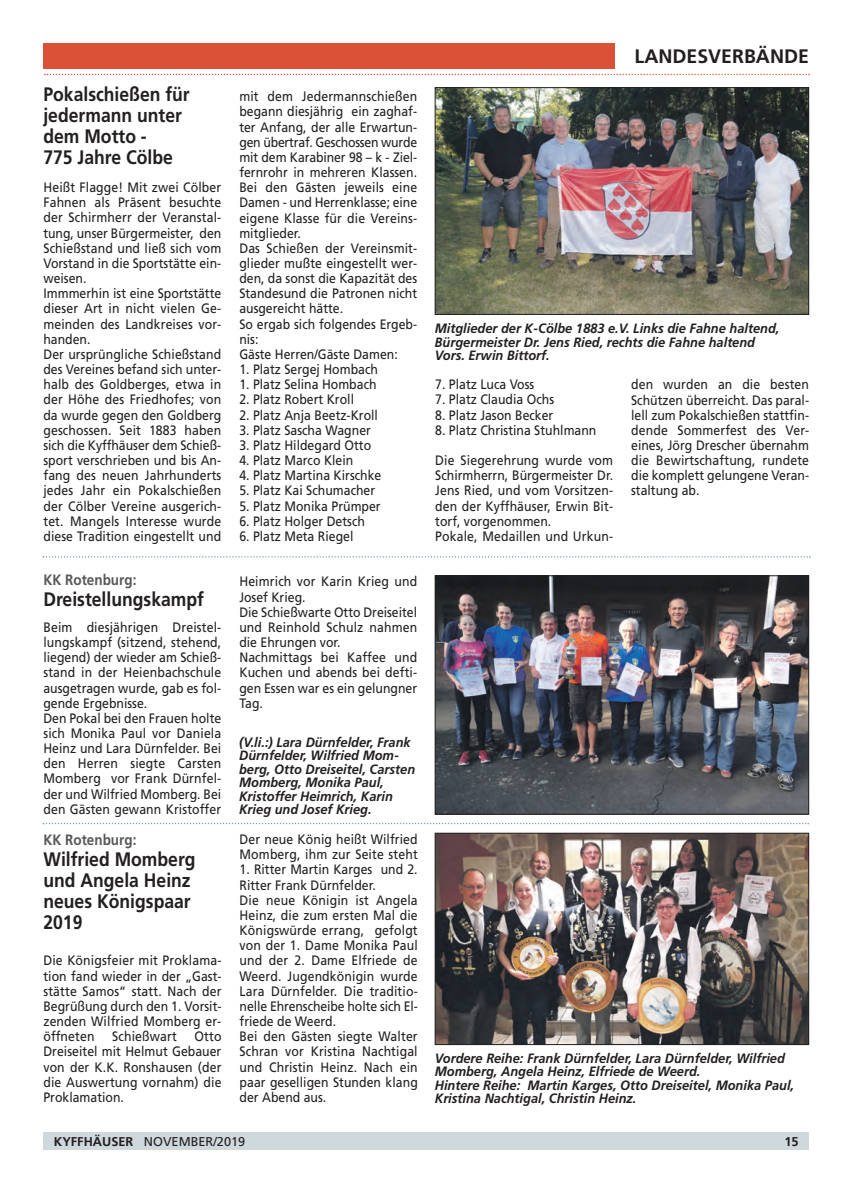
<style>
.page{position:relative;width:857px;height:1196px;background:#fff}
.page>*{position:absolute;margin:0;border:0;box-sizing:border-box;transform-origin:0 0}
.t1{font:700 19.5px/21px "Frutiger LT Std";color:#231f20;scale:.9 1}
.t2{font:700 19.5px "Frutiger LT Std";color:#231f20}
.t3{font:700 15px "Frutiger LT Std";color:#57585a;scale:.9 1}
.t4{font:13.65px/15.1px "Frutiger LT Std";letter-spacing:.005em;color:#231f20;scale:.9 1}
.t5{font:italic 700 13.5px/13.5px "Frutiger LT Std";color:#231f20;scale:.95 1}
.t6{font:12.75px "Frutiger LT Std";color:#231f20}
.t7{font:700 12.75px "Frutiger LT Std";color:#231f20}
.s1{font-weight:700}
</style>
<div class="page">
<div style="left:43px;top:1132px;width:766px;height:17px;background:#cfd8dd"></div>
<div style="left:43px;top:43px;width:572px;height:26px;background:#da5138"></div>
<svg style="left:44px;top:74px;width:766px;height:1px"></svg>
<img style="left:437px;top:89px;width:370px;height:224px">
<div style="left:435px;top:87px;width:374px;height:228px;border:1px solid #231f20"></div>
<svg style="left:43px;top:822px;width:766px;height:2px"></svg>
<img style="left:437px;top:577px;width:370px;height:235px">
<div style="left:435px;top:575px;width:374px;height:239px;border:1px solid #231f20"></div>
<img style="left:437px;top:834px;width:370px;height:208px">
<div style="left:435px;top:832px;width:374px;height:212px;border:1px solid #231f20"></div>
<svg style="left:43px;top:556px;width:767px;height:1px"></svg>
<h1 class="t1" style="left:43px;top:85px;width:164px">Pokalschießen für jedermann unter dem Motto -<br>775 Jahre Cölbe</h1>
<p class="t4" style="left:43px;top:181px;width:199px">Heißt Flagge! Mit zwei Cölber<br>Fahnen als Präsent besuchte der Schirmherr der Veranstal&shy;tung, unser Bürgermeister, den<br>Schießstand und ließ sich vom<br>Vorstand in die Sportstätte ein&shy;weisen.<br>Immmerhin ist eine Sportstätte dieser Art in nicht vielen Ge&shy;meinden des Landkreises vor&shy;handen.<br>Der ursprüngliche Schießstand des Vereines befand sich unter&shy;halb des Goldberges, etwa in der Höhe des Friedhofes; von da wurde gegen den Goldberg geschossen. Seit 1883 haben sich die Kyffhäuser dem Schieß&shy;sport verschrieben und bis An&shy;fang des neuen Jahrhunderts jedes Jahr ein Pokalschießen der Cölber Vereine ausgerich&shy;tet. Mangels Interesse wurde diese Tradition eingestellt und</p>
<p class="t3" style="left:43px;top:574px;width:105px">KK Rotenburg:</p>
<h1 class="t1" style="left:43px;top:590px;width:180px">Dreistellungskampf</h1>
<p class="t4" style="left:43px;top:620px;width:199px">Beim diesjährigen Dreistel&shy;lungskampf (sitzend, stehend, liegend) der wieder am Schieß&shy;stand in der Heienbachschule ausgetragen wurde, gab es fol&shy;gende Ergebnisse.<br>Den Pokal bei den Frauen holte sich Monika Paul vor Daniela<br>Heinz und Lara Dürnfelder. Bei den Herren siegte Carsten<br>Momberg vor Frank Dürnfel&shy;der und Wilfried Momberg. Bei den Gästen gewann Kristoffer</p>
<p class="t3" style="left:43px;top:833px;width:105px">KK Rotenburg:</p>
<h1 class="t1" style="left:43px;top:849px;width:171px">Wilfried Momberg und Angela Heinz neues Königspaar<br>2019</h1>
<p class="t4" style="left:43px;top:953px;width:199px;text-align:justify">Die Königsfeier mit Proklama&shy;tion fand wieder in der „Gast&shy;stätte Samos“ statt. Nach der Begrüßung durch den 1. Vorsit&shy;zenden Wilfried Momberg er&shy;öffneten</p>
<p class="t4" style="left:112px;top:1029px;width:73px">Schießwart</p>
<p class="t4" style="left:43px;top:1029px;width:199px;text-align:justify;text-indent:151px">Otto Dreiseitel mit Helmut Gebauer von der K.K. Ronshausen (der die Auswertung vornahm) die Proklamation.</p>
<p class="t4" style="left:239px;top:90px;width:199px">mit dem Jedermannschießen begann diesjährig ein zaghaf&shy;ter Anfang, der alle Erwartun&shy;gen übertraf. Geschossen wurde mit dem Karabiner 98 – k - Ziel&shy;fernrohr in mehreren Klassen.<br>Bei den Gästen jeweils eine<br>Damen - und Herrenklasse; eine eigene Klasse für die Vereins&shy;mitglieder.<br>Das Schießen der Vereinsmit&shy;glieder mußte eingestellt wer&shy;den, da sonst die Kapazität des<br>Standesund die Patronen nicht ausgereicht hätte.<br>So ergab sich folgendes Ergeb&shy;nis:<br>Gäste Herren/Gäste Damen:</p>
<p class="t4" style="left:239px;top:363px;width:155px">1. Platz Sergej Hombach</p>
<p class="t4" style="left:239px;top:378px;width:154px">1. Platz Selina Hombach</p>
<p class="t4" style="left:239px;top:393px;width:129px">2. Platz Robert Kroll</p>
<p class="t4" style="left:239px;top:408px;width:155px">2. Platz Anja Beetz-Kroll</p>
<p class="t4" style="left:239px;top:423px;width:148px">3. Platz Sascha Wagner</p>
<p class="t4" style="left:239px;top:438px;width:148px">3. Platz Hildegard Otto</p>
<p class="t4" style="left:239px;top:453px;width:128px">4. Platz Marco Klein</p>
<p class="t4" style="left:239px;top:469px;width:159px">4. Platz Martina Kirschke</p>
<p class="t4" style="left:239px;top:484px;width:152px">5. Platz Kai Schumacher</p>
<p class="t4" style="left:239px;top:499px;width:159px">5. Platz Monika Prümper</p>
<p class="t4" style="left:239px;top:514px;width:141px">6. Platz Holger Detsch</p>
<p class="t4" style="left:239px;top:529px;width:128px">6. Platz Meta Riegel</p>
<p class="t4" style="left:239px;top:575px;width:199px">Heimrich vor Karin Krieg und<br>Josef Krieg.<br>Die Schießwarte Otto Dreiseitel und Reinhold Schulz nahmen die Ehrungen vor.<br>Nachmittags bei Kaffee und<br>Kuchen und abends bei defti&shy;gen Essen war es ein gelungner<br>Tag.</p>
<p class="t5" style="left:239px;top:736px;width:187px">(V.li.:) Lara Dürnfelder, Frank<br>Dürnfelder, Wilfried Mom&shy;berg, Otto Dreiseitel, Carsten<br>Momberg, Monika Paul,<br>Kristoffer Heimrich, Karin<br>Krieg und Josef Krieg.</p>
<p class="t4" style="left:240px;top:832px;width:199px">Der neue König heißt Wilfried<br>Momberg, ihm zur Seite steht</p>
<p class="t4" style="left:240px;top:862px;width:199px">1. Ritter Martin Karges und 2.<br>Ritter Frank Dürnfelder.<br>Die neue Königin ist Angela<br>Heinz, die zum ersten Mal die<br>Königswürde errang, gefolgt von der 1. Dame Monika Paul und der 2. Dame Elfriede de<br>Weerd. Jugendkönigin wurde<br>Lara Dürnfelder. Die traditio&shy;nelle Ehrenscheibe holte sich El&shy;friede de Weerd.<br>Bei den Gästen siegte Walter<br>Schran vor Kristina Nachtigal und Christin Heinz. Nach ein paar geselligen Stunden klang der Abend aus.</p>
<p class="t6" style="left:54px;top:1135px;width:193px"><span class="s1">KYFFHÄUSER</span> NOVEMBER/2019</p>
<h1 class="t2" style="left:634px;top:49px;width:176px">LANDESVERBÄNDE</h1>
<p class="t5" style="left:435px;top:322px;width:364px">Mitglieder der K-Cölbe 1883 e.V. Links die Fahne haltend,<br>Bürgermeister Dr. Jens Ried, rechts die Fahne haltend<br>Vors. Erwin Bittorf.</p>
<p class="t4" style="left:435px;top:378px;width:112px">7. Platz Luca Voss</p>
<p class="t4" style="left:435px;top:393px;width:133px">7. Platz Claudia Ochs</p>
<p class="t4" style="left:435px;top:408px;width:133px">8. Platz Jason Becker</p>
<p class="t4" style="left:435px;top:423px;width:181px">8. Platz Christina Stuhlmann</p>
<p class="t4" style="left:435px;top:454px;width:199px">Die Siegerehrung wurde vom<br>Schirmherrn, Bürgermeister Dr.<br>Jens Ried, und vom Vorsitzen&shy;den der Kyffhäuser, Erwin Bit&shy;torf, vorgenommen.<br>Pokale, Medaillen und Urkun-</p>
<p class="t4" style="left:631px;top:378px;width:199px;text-align:justify">den wurden an die besten Schützen überreicht. Das paral&shy;lell zum Pokalschießen stattfin&shy;dende Sommerfest des Ver&shy;eines, Jörg Drescher übernahm die Bewirtschaftung, rundete die komplett gelungene Veran&shy;staltung ab.</p>
<p class="t5" style="left:435px;top:1052px;width:380px">Vordere Reihe: Frank Dürnfelder, Lara Dürnfelder, Wilfried Momberg, Angela Heinz, Elfriede de Weerd.<br>Hintere Reihe: Martin Karges, Otto Dreiseitel, Monika Paul, Kristina Nachtigal, Christin Heinz.</p>
<p class="t7" style="left:784px;top:1135px;width:16px">15</p>
</div>
